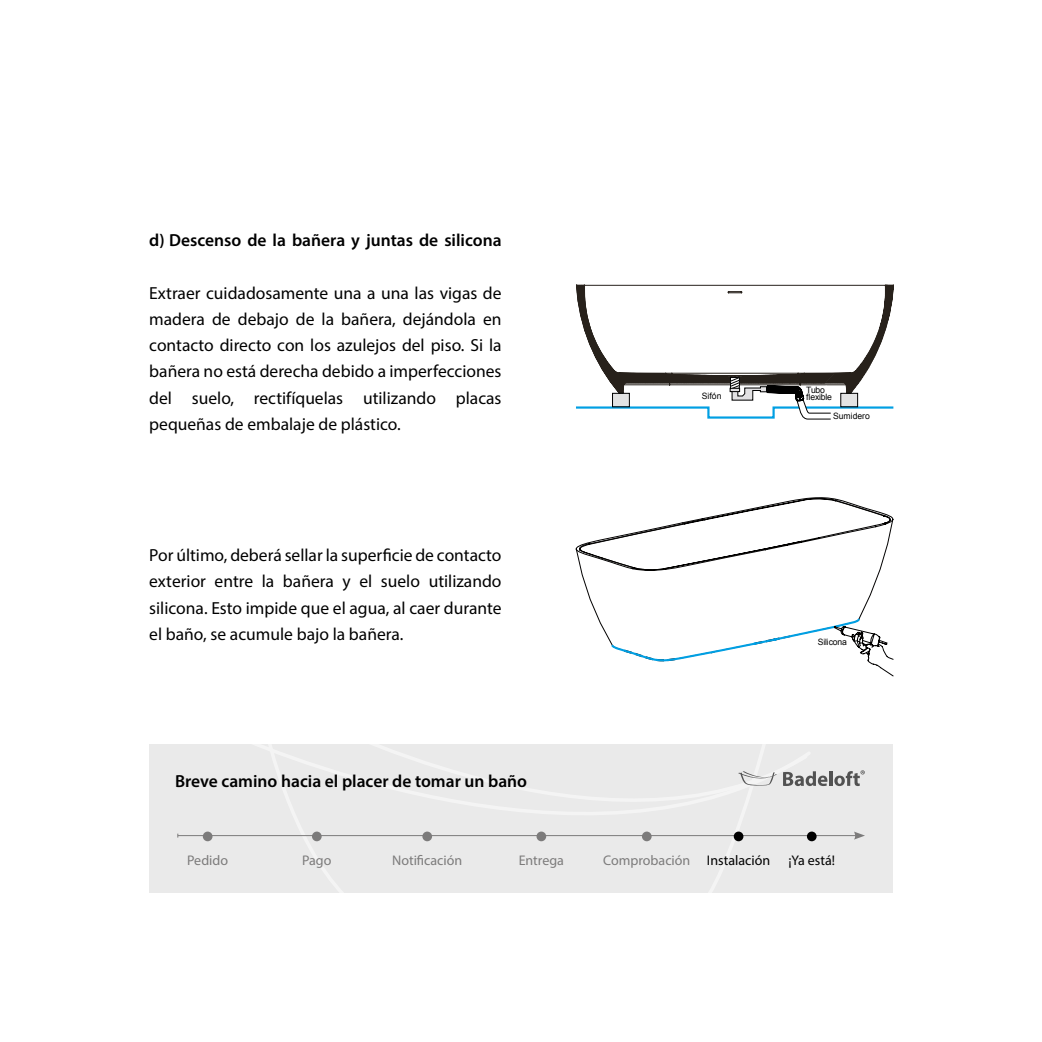
<style>
.page{position:relative;width:1042px;height:1042px;background:#fff}
.page>*{position:absolute;margin:0;border:0;box-sizing:border-box;transform-origin:0 0}
.t1{font:17.5px/26.2px "Myriad Pro";color:#000;text-align:justify}
.t2{font:600 17.5px "Myriad Pro";color:#000}
.t3{font:14px "Myriad Pro";color:#7c7b7b}
.t4{font:14px "Myriad Pro";color:#000}
.t5{font:8.75px/7px "Arial";letter-spacing:-.02em;color:#000}
.t6{font:8.75px "Arial";color:#000}
.s1{color:#000}
</style>
<div class="page">
<div style="left:149px;top:744px;width:744px;height:149px;background:#eaeaea"></div>
<svg style="left:298px;top:833px;width:512px;height:9px"></svg>
<svg style="left:783px;top:771px;width:44px;height:15px"></svg>
<hr style="left:829px;top:771px;width:3px;height:15px;background:#000">
<svg style="left:834px;top:770px;width:31px;height:16px"></svg>
<svg style="left:738px;top:771px;width:39px;height:15px"></svg>
<hr style="left:178px;top:835px;width:679px;height:1px;background:#7c7b7b">
<svg style="left:854px;top:831px;width:11px;height:8px"></svg>
<div style="left:312px;top:831px;width:10px;height:10px;background:#7c7b7b;border-radius:50%"></div>
<div style="left:422px;top:831px;width:10px;height:10px;background:#7c7b7b;border-radius:50%"></div>
<div style="left:536px;top:831px;width:10px;height:10px;background:#7c7b7b;border-radius:50%"></div>
<div style="left:642px;top:831px;width:9px;height:10px;background:#7c7b7b;border-radius:50%"></div>
<div style="left:734px;top:831px;width:9px;height:10px;background:#000;border-radius:50%"></div>
<div style="left:807px;top:831px;width:9px;height:10px;background:#000;border-radius:50%"></div>
<div style="left:203px;top:831px;width:9px;height:10px;background:#7c7b7b;border-radius:50%"></div>
<svg style="left:580px;top:497px;width:300px;height:145px"></svg>
<svg style="left:576px;top:498px;width:317px;height:73px"></svg>
<svg style="left:610px;top:617px;width:284px;height:60px"></svg>
<svg style="left:576px;top:284px;width:318px;height:136px"></svg>
<div style="left:612px;top:393px;width:17px;height:14px;background:#e3e3e3"></div>
<div style="left:612px;top:393px;width:17px;height:14px;border:1px solid #000"></div>
<p class="t2" style="left:149px;top:229px;width:354px">d) Descenso de la bañera y juntas de silicona</p>
<p class="t1" style="left:149px;top:279px;width:354px">Extraer cuidadosamente una a una las vigas de madera de debajo de la bañera, dejándola en contacto directo con los azulejos del piso. Si la bañera no está derecha debido a imperfecciones del suelo, rectifíquelas utilizando placas pequeñas de embalaje de plástico.</p>
<p class="t1" style="left:149px;top:542px;width:354px">Por último, deberá sellar la superficie de contacto exterior entre la bañera y el suelo utilizando silicona. Esto impide que el agua, al caer durante el baño, se acumule bajo la bañera.</p>
<p class="t2" style="left:175px;top:770px;width:354px">Breve camino hacia el placer de tomar un baño</p>
<p class="t5" style="left:702px;top:393px;width:21px">Sifón</p>
<p class="t5" style="left:806px;top:386px;width:27px">Tubo flexible</p>
<p class="t6" style="left:833px;top:410px;width:38px">Sumidero</p>
<p class="t5" style="left:818px;top:639px;width:30px">Silicona</p>
<p class="t3" style="left:187px;top:851px;width:42px">Pedido</p>
<p class="t3" style="left:302px;top:851px;width:31px">Pago</p>
<p class="t3" style="left:392px;top:851px;width:72px">Notificación</p>
<p class="t3" style="left:519px;top:851px;width:47px">Entrega</p>
<p class="t3" style="left:603px;top:851px;width:168px">Comprobación <span class="s1">Instalación</span></p>
<p class="t4" style="left:788px;top:851px;width:48px">¡Ya está!</p>
</div>
